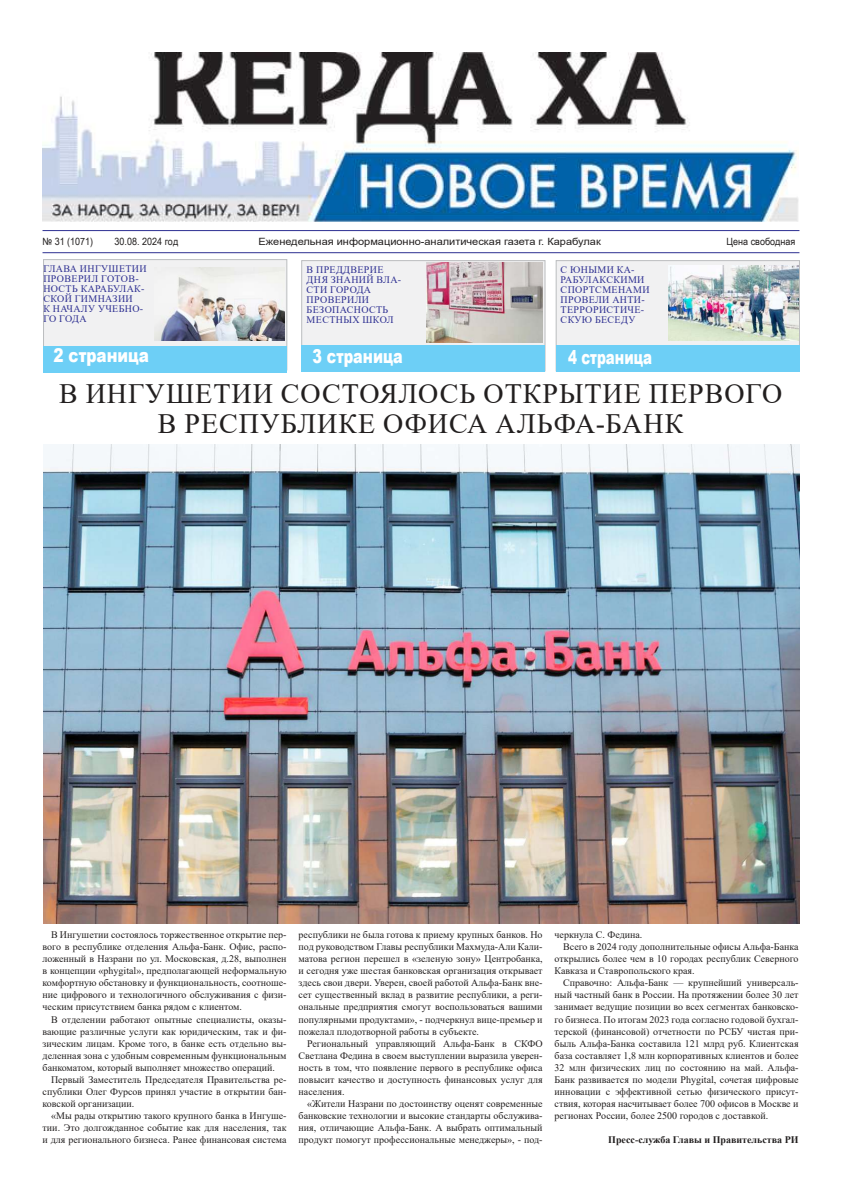
<style>
.page{position:relative;width:842px;height:1191px;background:#fff}
.page>*{position:absolute;margin:0;border:0;box-sizing:border-box;transform-origin:0 0}
.t1{font:28px/30px "Times New Roman";letter-spacing:.035em;color:#221f1f;text-align:center}
.t2{font:900 19.1px "Arial";color:#fff;scale:.7 1}
.t3{font:900 19.1px "Arial";color:#fff;scale:.75 1}
.t4{font:900 19px "Arial";color:#fff;scale:.8 1}
.t5{font:10px/12px "Times New Roman";color:#221f1f;text-align:justify}
.t6{font:10px/10px "Times New Roman";letter-spacing:.035em;color:#2e3092}
.t7{font:10px "Arial";color:#221f1f;scale:1.1 1}
.t8{font:10px "Arial Narrow";color:#221f1f;scale:1.1 1}
.t9{font:700 10px "Times New Roman";color:#221f1f}
</style>
<div class="page">
<hr style="left:43px;top:230px;width:756px;height:1px;background:#2e3092">
<hr style="left:43px;top:252px;width:756px;height:1px;background:#2e3092">
<div style="left:43px;top:259px;width:244px;height:111px;background:#f1f1f2;border:1px solid #bbbdbf"></div>
<div style="left:44px;top:346px;width:243px;height:26px;background:#6dcff6"></div>
<div style="left:301px;top:260px;width:244px;height:111px;background:#f1f1f2;border:1px solid #bbbdbf"></div>
<div style="left:302px;top:345px;width:243px;height:27px;background:#6dcff6"></div>
<div style="left:556px;top:260px;width:244px;height:111px;background:#f1f1f2;border:1px solid #bbbdbf"></div>
<div style="left:556px;top:345px;width:243px;height:27px;background:#6dcff6"></div>
<img style="left:155px;top:267px;width:129px;height:74px">
<img style="left:42px;top:53px;width:757px;height:168px">
<img style="left:668px;top:266px;width:130px;height:75px">
<img style="left:427px;top:263px;width:116px;height:80px">
<img style="left:43px;top:445px;width:756px;height:478px">
<p class="t8" style="left:43px;top:234px;width:48px">№ 31 (1071)</p>
<p class="t8" style="left:115px;top:234px;width:59px">30.08. 2024 год</p>
<p class="t7" style="left:259px;top:234px;width:313px">Еженедельная информационно-аналитическая газета г. Карабулак</p>
<p class="t8" style="left:727px;top:234px;width:64px">Цена свободная</p>
<p class="t6" style="left:43px;top:263px;width:105px">ГЛАВА ИНГУШЕТИИ<br>ПРОВЕРИЛ ГОТОВ-<br>НОСТЬ КАРАБУЛАК-<br>СКОЙ ГИМНАЗИИ<br>К НАЧАЛУ УЧЕБНО-<br>ГО ГОДА</p>
<p class="t6" style="left:561px;top:264px;width:90px">С ЮНЫМИ КА-<br>РАБУЛАКСКИМИ<br>СПОРТСМЕНАМИ<br>ПРОВЕЛИ АНТИ-<br>ТЕРРОРИСТИЧЕ-<br>СКУЮ БЕСЕДУ</p>
<p class="t6" style="left:307px;top:265px;width:96px">В ПРЕДДВЕРИЕ<br>ДНЯ ЗНАНИЙ ВЛА-<br>СТИ ГОРОДА<br>ПРОВЕРИЛИ<br>БЕЗОПАСНОСТЬ<br>МЕСТНЫХ ШКОЛ</p>
<h2 class="t3" style="left:313px;top:342px;width:122px">3 страница</h2>
<h1 class="t1" style="left:59px;top:377px;width:725px">В ИНГУШЕТИИ СОСТОЯЛОСЬ ОТКРЫТИЕ ПЕРВОГО<br>В РЕСПУБЛИКЕ ОФИСА АЛЬФА-БАНК</h1>
<h3 class="t4" style="left:53px;top:344px;width:121px">2 страница</h3>
<h2 class="t2" style="left:568px;top:343px;width:121px">4 страница</h2>
<p class="t5" style="left:43px;top:928px;width:245px;text-indent:9px">В Ингушетии состоялось торжественное открытие пер&shy;вого в республике отделения Альфа-Банк. Офис, распо&shy;ложенный в Назрани по ул. Московская, д.28, выполнен в концепции «phygital», предполагающей неформальную комфортную обстановку и функциональность, соотноше&shy;ние цифрового и технологичного обслуживания с физи&shy;ческим присутствием банка рядом с клиентом.</p>
<p class="t5" style="left:43px;top:1012px;width:245px;text-indent:9px">В отделении работают опытные специалисты, оказы&shy;вающие различные услуги как юридическим, так и фи&shy;зическим лицам. Кроме того, в банке есть отдельно вы&shy;деленная зона с удобным современным функциональным банкоматом, который выполняет множество операций.</p>
<p class="t5" style="left:43px;top:1072px;width:245px;text-indent:9px">Первый Заместитель Председателя Правительства ре&shy;спублики Олег Фурсов принял участие в открытии бан&shy;ковской организации.</p>
<p class="t5" style="left:43px;top:1108px;width:245px;text-indent:9px">«Мы рады открытию такого крупного банка в Ингуше&shy;тии. Это долгожданное событие как для населения, так и для регионального бизнеса. Ранее финансовая система</p>
<p class="t5" style="left:299px;top:928px;width:245px">республики не была готова к приему крупных банков. Но под руководством Главы республики Махмуда-Али Кали&shy;матова регион перешел в «зеленую зону» Центробанка, и сегодня уже шестая банковская организация открывает здесь свои двери. Уверен, своей работой Альфа-Банк вне&shy;сет существенный вклад в развитие республики, а реги&shy;ональные предприятия смогут воспользоваться вашими популярными продуктами», - подчеркнул вице-премьер и пожелал плодотворной работы в субъекте.</p>
<p class="t5" style="left:299px;top:1036px;width:245px;text-indent:9px">Региональный управляющий Альфа-Банк в СКФО Светлана Федина в своем выступлении выразила уверен&shy;ность в том, что появление первого в республике офиса повысит качество и доступность финансовых услуг для населения.</p>
<p class="t5" style="left:299px;top:1096px;width:245px;text-indent:9px">«Жители Назрани по достоинству оценят современные банковские технологии и высокие стандарты обслужива&shy;ния, отличающие Альфа-Банк. А выбрать оптимальный продукт помогут профессиональные менеджеры», - под-</p>
<p class="t5" style="left:555px;top:928px;width:89px">черкнула С. Федина.</p>
<p class="t5" style="left:563px;top:940px;width:237px">Всего в 2024 году дополнительные офисы Альфа-Банка</p>
<p class="t5" style="left:555px;top:952px;width:245px">открылись более чем в 10 городах республик Северного</p>
<p class="t5" style="left:555px;top:964px;width:142px">Кавказа и Ставропольского края.</p>
<p class="t5" style="left:563px;top:976px;width:237px">Справочно: Альфа-Банк — крупнейший универсаль-</p>
<p class="t5" style="left:555px;top:988px;width:245px">ный частный банк в России. На протяжении более 30 лет</p>
<p class="t5" style="left:555px;top:1000px;width:245px">занимает ведущие позиции во всех сегментах банковско-</p>
<p class="t5" style="left:555px;top:1012px;width:245px">го бизнеса. По итогам 2023 года согласно годовой бухгал-</p>
<p class="t5" style="left:555px;top:1024px;width:245px">терской (финансовой) отчетности по РСБУ чистая при-</p>
<p class="t5" style="left:555px;top:1036px;width:245px">быль Альфа-Банка составила 121 млрд руб. Клиентская</p>
<p class="t5" style="left:555px;top:1048px;width:245px">база составляет 1,8 млн корпоративных клиентов и более</p>
<p class="t5" style="left:555px;top:1060px;width:245px">32 млн физических лиц по состоянию на май. Альфа-</p>
<p class="t5" style="left:555px;top:1072px;width:245px">Банк развивается по модели Phygital, сочетая цифровые</p>
<p class="t5" style="left:555px;top:1084px;width:245px">инновации с эффективной сетью физического присут-</p>
<p class="t5" style="left:555px;top:1096px;width:245px">ствия, которая насчитывает более 700 офисов в Москве и</p>
<p class="t5" style="left:555px;top:1108px;width:215px">регионах России, более 2500 городов с доставкой.</p>
<p class="t9" style="left:608px;top:1132px;width:192px">Пресс-служба Главы и Правительства РИ</p>
</div>
